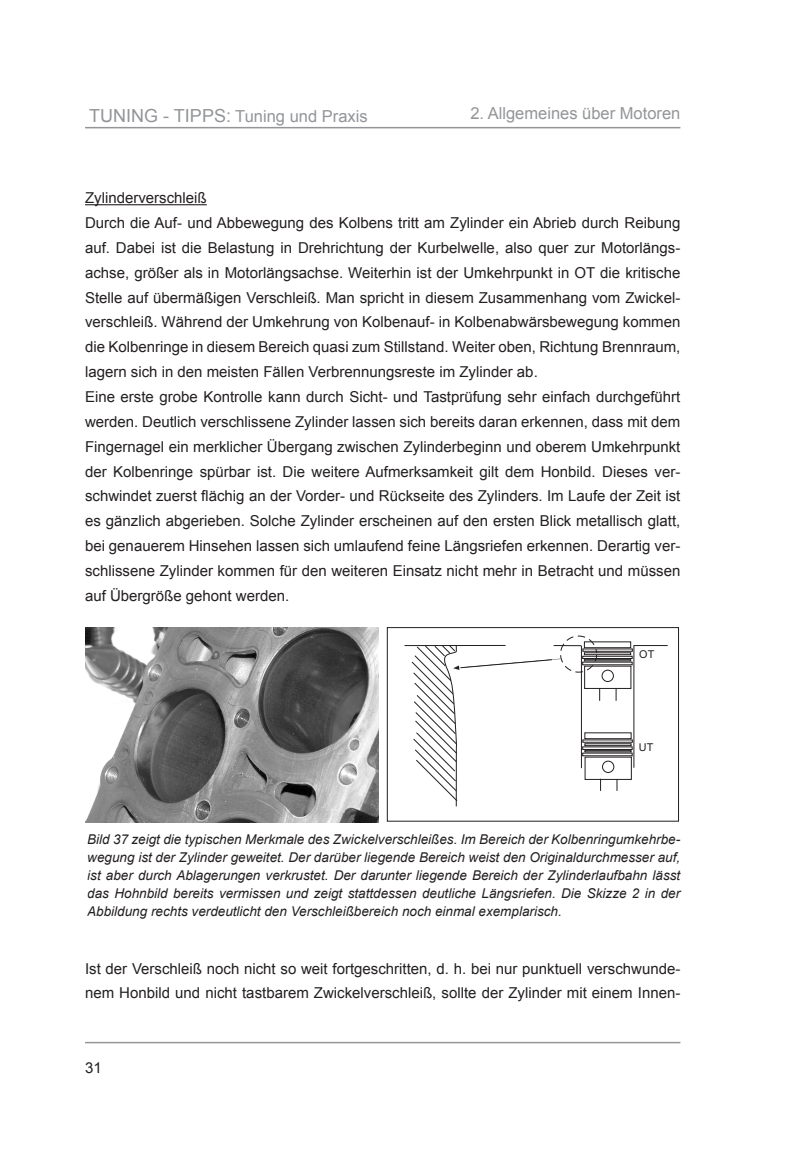
<style>
.page{position:relative;width:808px;height:1149px;background:#fff}
.page>*{position:absolute;margin:0;border:0;box-sizing:border-box;transform-origin:0 0}
.躡erschrift_TT{font:16.5px "Arial";color:#939598}
.Überschrift_oben_rechts{font:16.5px "Arial";color:#939598}
.Body_Text{font:15px/24.9px "Arial";color:#231f20;text-align:justify}
.Arial_Bild{font:italic 13.5px/18px "Arial";color:#231f20;text-align:justify}
.s1{font-size:18px}
</style>
<div class="page">
<hr style="left:85px;top:127px;width:595px;height:1px;background:#939598">
<hr style="left:85px;top:1041px;width:595px;height:1px;background:#939598">
<hr style="left:85px;top:204px;width:122px;height:1px;background:#231f20">
<img style="left:85px;top:627px;width:293px;height:195px">
<div style="left:387px;top:627px;width:292px;height:194px;border:1px solid #231f20"></div>
<hr style="left:404px;top:644px;width:101px;height:1px;background:#231f20">
<svg style="left:412px;top:635px;width:256px;height:172px"></svg>
<p class="躡erschrift_TT" style="left:89px;top:105px;width:280px"><span class="s1">TUNING - TIPPS:</span> Tuning und Praxis</p>
<p class="Überschrift_oben_rechts" style="left:470px;top:102px;width:212px">2. Allgemeines über Motoren</p>
<p class="Body_Text" style="left:85px;top:185px;width:123px">Zylinderverschleiß</p>
<p class="Body_Text" style="left:85px;top:210px;width:597px">Durch die Auf- und Abbewegung des Kolbens tritt am Zylinder ein Abrieb durch Reibung auf. Dabei ist die Belastung in Drehrichtung der Kurbelwelle, also quer zur Motorlängs&shy;achse, größer als in Motorlängsachse. Weiterhin ist der Umkehrpunkt in OT die kritische Stelle auf übermäßigen Verschleiß. Man spricht in diesem Zusammenhang vom Zwickel&shy;verschleiß. Während der Umkehrung von Kolbenauf- in Kolbenabwärsbewegung kommen die Kolbenringe in diesem Bereich quasi zum Stillstand. Weiter oben, Richtung Brennraum, lagern sich in den meisten Fällen Verbrennungsreste im Zylinder ab.</p>
<p class="Body_Text" style="left:85px;top:384px;width:597px">Eine erste grobe Kontrolle kann durch Sicht- und Tastprüfung sehr einfach durchgeführt werden. Deutlich verschlissene Zylinder lassen sich bereits daran erkennen, dass mit dem Fingernagel ein merklicher Übergang zwischen Zylinderbeginn und oberem Umkehrpunkt der Kolbenringe spürbar ist. Die weitere Aufmerksamkeit gilt dem Honbild. Dieses ver&shy;schwindet zuerst flächig an der Vorder- und Rückseite des Zylinders. Im Laufe der Zeit ist es gänzlich abgerieben. Solche Zylinder erscheinen auf den ersten Blick metallisch glatt, bei genauerem Hinsehen lassen sich umlaufend feine Längsriefen erkennen. Derartig ver&shy;schlissene Zylinder kommen für den weiteren Einsatz nicht mehr in Betracht und müssen auf Übergröße gehont werden.</p>
<p class="Arial_Bild" style="left:87px;top:829px;width:594px">Bild 37 zeigt die typischen Merkmale des Zwickelverschleißes. Im Bereich der Kolbenringumkehrbe&shy;wegung ist der Zylinder geweitet. Der darüber liegende Bereich weist den Originaldurchmesser auf, ist aber durch Ablagerungen verkrustet. Der darunter liegende Bereich der Zylinderlaufbahn lässt das Hohnbild bereits vermissen und zeigt stattdessen deutliche Längsriefen. Die Skizze 2 in der Abbildung rechts verdeutlicht den Verschleißbereich noch einmal exemplarisch.</p>
<p class="Body_Text" style="left:85px;top:955px;width:597px">Ist der Verschleiß noch nicht so weit fortgeschritten, d. h. bei nur punktuell verschwunde&shy;nem Honbild und nicht tastbarem Zwickelverschleiß, sollte der Zylinder mit einem Innen-</p>
<p class="Body_Text" style="left:85px;top:1054px;width:18px">31</p>
</div>
